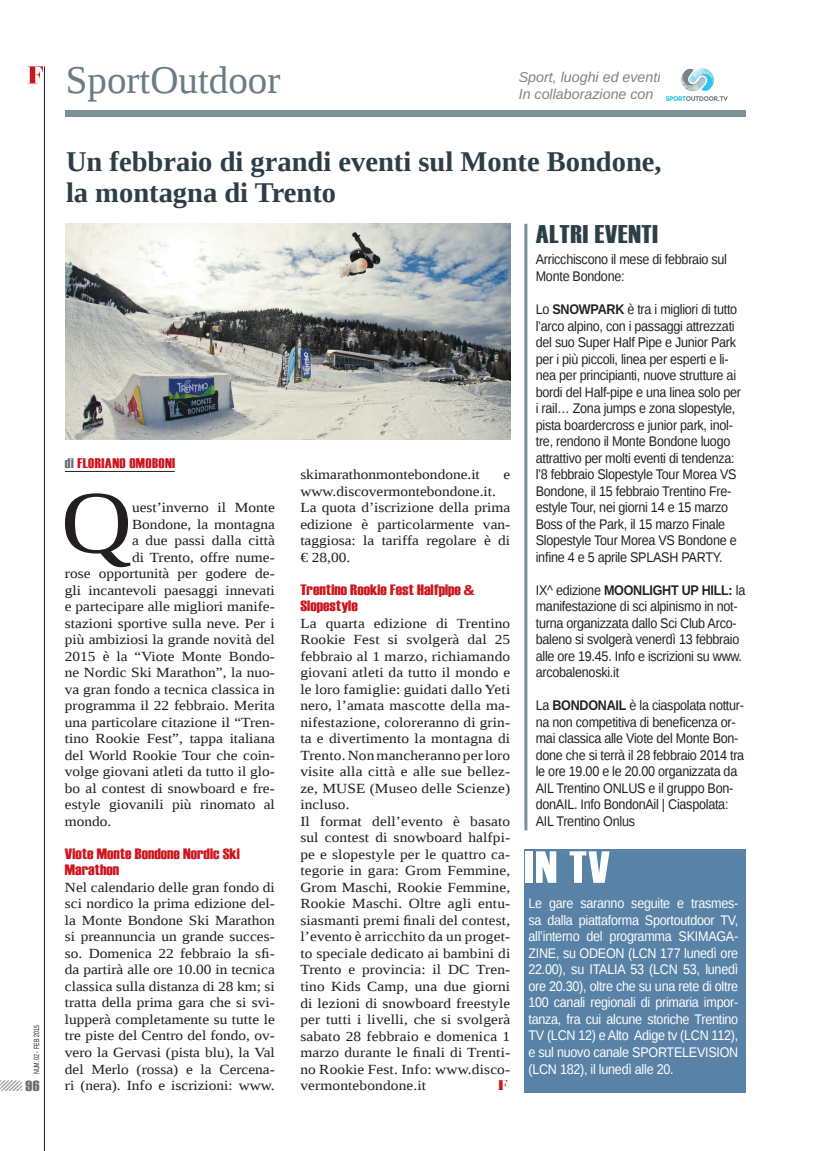
<style>
.page{position:relative;width:828px;height:1151px;background:#fff}
.page>*{position:absolute;margin:0;border:0;box-sizing:border-box;transform-origin:0 0}
.t1{font:89.55px "Liberation Serif";color:#231f20;scale:1.1 1}
.t2{font:45px "Haettenschweiler";color:#fff;scale:1.15 1}
.t3{font:39px "Liberation Serif";color:#6a7d86}
.t4{font:700 28.5px/31.5px "Liberation Serif";color:#2c3e47}
.t5{font:25.5px "Haettenschweiler";letter-spacing:.025em;color:#2c3e47;scale:1.15 1}
.t6{font:15px/16.5px "Haettenschweiler";color:#cd151d;scale:1.2 1}
.t7{font:15px "Haettenschweiler";color:#6c6d70;scale:1.2 1}
.t8{font:italic 14.25px/16.5px "Liberation Sans";color:#808285}
.t9{font:13.95px/16.5px "Liberation Serif";letter-spacing:.01em;color:#231f20;scale:1.1 1}
.t10{font:13.95px/16.5px "Liberation Sans";letter-spacing:-.02em;color:#231f20;scale:.9 1}
.t11{font:13.95px/16.5px "Liberation Sans";letter-spacing:-.02em;color:#fff;text-align:justify;scale:.9 1}
.t12{font:13.95px "Haettenschweiler";letter-spacing:.025em;color:#cd151d;scale:1.15 1}
.t13{font:900 13.95px "Nouvelle Vague";color:#cd151d;scale:1.1 1}
.t14{font:7.5px "Liberation Sans";letter-spacing:.025em;color:#231f20;scale:.7 1}
.s1{color:#6c6d70}
.s2{font-family:"Harabara"}
.s3{font-weight:700}
</style>
<div class="page">
<hr style="left:65px;top:471px;width:110px;height:1px;background:#231f20">
<div style="left:65px;top:110px;width:680px;height:7px;background:#7e8f98"></div>
<svg style="left:665px;top:68px;width:62px;height:33px"></svg>
<div style="left:524px;top:849px;width:221px;height:243px;background:#5982a7"></div>
<hr style="left:524px;top:224px;width:3px;height:606px;background:#7e8f98">
<img style="left:66px;top:224px;width:444px;height:215px">
<hr style="left:44px;top:66px;width:1px;height:1084px;background:#231f20">
<svg style="left:28px;top:66px;width:15px;height:17px"></svg>
<svg style="left:0;top:1080px;width:22px;height:10px"></svg>
<p class="t14" style="left:32px;top:1074px;width:72px;rotate:-90deg">Num.02 - Feb 2015</p>
<p class="t7" style="left:26px;top:1075px;width:13px">96</p>
<h3 class="t3" style="left:66px;top:55px;width:216px">SportOutdoor</h3>
<p class="t8" style="left:518px;top:69px;width:143px">Sport, luoghi ed eventi<br>In collaborazione con</p>
<h3 class="t4" style="left:66px;top:145px;width:597px">Un febbraio di grandi eventi sul Monte Bondone, la montagna di Trento</h3>
<p class="t12" style="left:65px;top:453px;width:97px"><span class="s1">di</span> FLORIANO OMOBONI</p>
<h1 class="t1" style="left:61px;top:464px;width:66px">Q</h1>
<p class="t9" style="left:132px;top:499px;width:131px">uest’inverno il Monte</p>
<p class="t9" style="left:132px;top:515px;width:131px">Bondone, la montagna</p>
<p class="t9" style="left:132px;top:532px;width:131px">a due passi dalla città</p>
<p class="t9" style="left:132px;top:548px;width:131px">di Trento, offre nume-</p>
<p class="t9" style="left:65px;top:565px;width:192px">rose opportunità per godere de-</p>
<p class="t9" style="left:65px;top:581px;width:192px">gli incantevoli paesaggi innevati</p>
<p class="t9" style="left:65px;top:598px;width:192px">e partecipare alle migliori manife-</p>
<p class="t9" style="left:65px;top:614px;width:192px">stazioni sportive sulla neve. Per i</p>
<p class="t9" style="left:65px;top:631px;width:192px">più ambiziosi la grande novità del</p>
<p class="t9" style="left:65px;top:647px;width:192px">2015 è la “Viote Monte Bondo-</p>
<p class="t9" style="left:65px;top:664px;width:192px">ne Nordic Ski Marathon”, la nuo-</p>
<p class="t9" style="left:65px;top:680px;width:192px">va gran fondo a tecnica classica in</p>
<p class="t9" style="left:65px;top:697px;width:192px">programma il 22 febbraio. Merita</p>
<p class="t9" style="left:65px;top:713px;width:192px">una particolare citazione il “Tren-</p>
<p class="t9" style="left:65px;top:730px;width:192px">tino Rookie Fest”, tappa italiana</p>
<p class="t9" style="left:65px;top:746px;width:192px">del World Rookie Tour che coin-</p>
<p class="t9" style="left:65px;top:763px;width:192px">volge giovani atleti da tutto il glo-</p>
<p class="t9" style="left:65px;top:779px;width:192px">bo al contest di snowboard e fre-</p>
<p class="t9" style="left:65px;top:796px;width:192px">estyle giovanili più rinomato al</p>
<p class="t9" style="left:65px;top:812px;width:44px">mondo.</p>
<p class="t6" style="left:65px;top:845px;width:147px">Viote Monte Bondone Nordic Ski<br>Marathon</p>
<p class="t9" style="left:65px;top:878px;width:192px;text-align:justify">Nel calendario delle gran fondo di sci nordico la prima edizione del&shy;la Monte Bondone Ski Marathon si preannuncia un grande succes&shy;so. Domenica 22 febbraio la sfi&shy;da partirà alle ore 10.00 in tecnica classica sulla distanza di 28 km; si tratta della prima gara che si svi&shy;lupperà completamente su tutte le tre piste del Centro del fondo, ov&shy;vero la Gervasi (pista blu), la Val del Merlo (rossa) e la Cercena&shy;ri (nera). Info e iscrizioni: www.</p>
<p class="t9" style="left:300px;top:466px;width:165px">skimarathonmontebondone.it</p>
<p class="t9" style="left:503px;top:466px;width:8px">e</p>
<p class="t9" style="left:300px;top:482px;width:192px">www.discovermontebondone.it.<br>La quota d’iscrizione della prima edizione è particolarmente van&shy;taggiosa: la tariffa regolare è di € 28,00.</p>
<p class="t6" style="left:300px;top:581px;width:147px">Trentino Rookie Fest Halfpipe <span class="s2">&amp;<br></span>Slopestyle</p>
<p class="t9" style="left:300px;top:614px;width:192px">La quarta edizione di Trentino<br>Rookie Fest si svolgerà dal 25 febbraio al 1 marzo, richiamando giovani atleti da tutto il mondo e le loro famiglie: guidati dallo Yeti nero, l’amata mascotte della ma&shy;nifestazione, coloreranno di grin&shy;ta e divertimento la montagna di<br>Trento. Non mancheranno per loro visite alla città e alle sue bellez&shy;ze, MUSE (Museo delle Scienze) incluso.<br>Il format dell’evento è basato sul contest di snowboard halfpi&shy;pe e slopestyle per le quattro ca&shy;tegorie in gara: Grom Femmine,<br>Grom Maschi, Rookie Femmine,<br>Rookie Maschi. Oltre agli entu&shy;siasmanti premi finali del contest, l’evento è arricchito da un proget&shy;to speciale dedicato ai bambini di<br>Trento e provincia: il DC Tren&shy;tino Kids Camp, una due giorni di lezioni di snowboard freestyle per tutti i livelli, che si svolgerà sabato 28 febbraio e domenica 1 marzo durante le finali di Trenti&shy;no Rookie Fest. Info: www.disco&shy;vermontebondone.it</p>
<p class="t13" style="left:498px;top:1077px;width:10px">F</p>
<h3 class="t5" style="left:535px;top:217px;width:108px">ALTRI EVENTI</h3>
<p class="t10" style="left:535px;top:252px;width:214px">Arricchiscono il mese di febbraio sul<br>Monte Bondone:</p>
<p class="t10" style="left:535px;top:301px;width:229px">Lo <span class="s3">SNOWPARK</span> è tra i migliori di tutto l’arco alpino, con i passaggi attrezzati del suo Super Half Pipe e Junior Park per i più piccoli, linea per esperti e li&shy;nea per principianti, nuove strutture ai bordi del Half-pipe e una linea solo per i rail… Zona jumps e zona slopestyle, pista boardercross e junior park, inol&shy;tre, rendono il Monte Bondone luogo attrattivo per molti eventi di tendenza: l’8 febbraio Slopestyle Tour Morea VS Bondone, il 15 febbraio Trentino Fre&shy;estyle Tour, nei giorni 14 e 15 marzo Boss of the Park, il 15 marzo Finale Slopestyle Tour Morea VS Bondone e infine 4 e 5 aprile SPLASH PARTY.</p>
<p class="t10" style="left:535px;top:582px;width:234px">IX^ edizione <span class="s3">MOONLIGHT UP HILL:</span> la manifestazione di sci alpinismo in not&shy;turna organizzata dallo Sci Club Arco&shy;baleno si svolgerà venerdì 13 febbraio alle ore 19.45. Info e iscrizioni su www. arcobalenoski.it</p>
<p class="t10" style="left:535px;top:697px;width:233px">La <span class="s3">BONDONAIL</span> è la ciaspolata nottur&shy;na non competitiva di beneficenza or&shy;mai classica alle Viote del Monte Bon&shy;done che si terrà il 28 febbraio 2014 tra le ore 19.00 e le 20.00 organizzata da AIL Trentino ONLUS e il gruppo Bon&shy;donAIL. Info BondonAil | Ciaspolata:<br>AIL Trentino Onlus</p>
<h2 class="t2" style="left:524px;top:836px;width:76px">In TV</h2>
<p class="t11" style="left:528px;top:895px;width:235px">Le gare saranno seguite e trasmes&shy;sa dalla piattaforma Sportoutdoor TV, all’interno del programma SKIMAGA-ZINE, su ODEON (LCN 177 lunedì ore 22.00), su ITALIA 53 (LCN 53, lunedì ore 20.30), oltre che su una rete di oltre 100 canali regionali di primaria impor&shy;tanza, fra cui alcune storiche Trentino TV (LCN 12) e Alto Adige tv (LCN 112), e sul nuovo canale SPORTELEVISION (LCN 182), il lunedì alle 20.</p>
</div>
